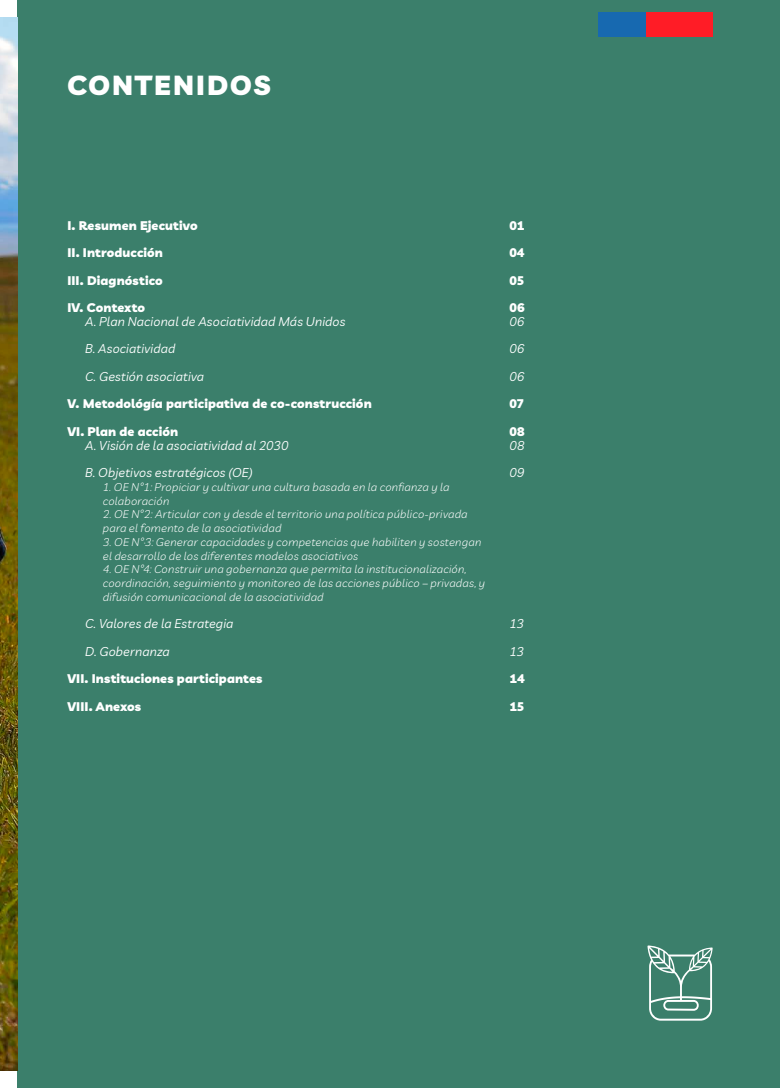
<style>
.page{position:relative;width:780px;height:1088px;background:#fff}
.page>*{position:absolute;margin:0;border:0;box-sizing:border-box;transform-origin:0 0}
.t1{font:900 27.5px "Livvic";letter-spacing:.075em;color:#fff}
.t2{font:italic 12.5px "Livvic";letter-spacing:.01em;color:#fff}
.t3{font:900 12.5px "Livvic";letter-spacing:.01em;color:#fff}
.t4{font:italic 300 11.25px/13.8px "Livvic";letter-spacing:.015em;color:#fff}
</style>
<div class="page">
<div style="left:18px;top:0;width:762px;height:1088px;background:#3b7f6b"></div>
<div style="left:644px;top:12px;width:68px;height:24px;background:#ff1c26"></div>
<div style="left:598px;top:12px;width:47px;height:24px;background:#1769b0"></div>
<img style="left:0;top:18px;width:18px;height:1052px">
<svg style="left:647px;top:945px;width:65px;height:75px"></svg>
<p class="t1" style="left:67px;top:63px;width:205px">CONTENIDOS</p>
<p class="t3" style="left:67px;top:215px;width:132px">I. Resumen Ejecutivo</p>
<p class="t3" style="left:67px;top:242px;width:97px">II. Introducción</p>
<p class="t3" style="left:67px;top:270px;width:97px">III. Diagnóstico</p>
<p class="t3" style="left:67px;top:297px;width:79px">IV. Contexto</p>
<p class="t2" style="left:85px;top:312px;width:262px">A. Plan Nacional de Asociatividad Más Unidos</p>
<p class="t2" style="left:85px;top:340px;width:92px">B. Asociatividad</p>
<p class="t2" style="left:85px;top:367px;width:121px">C. Gestión asociativa</p>
<p class="t3" style="left:67px;top:394px;width:306px">V. Metodológía participativa de co-construcción</p>
<p class="t3" style="left:67px;top:421px;width:112px">VI. Plan de acción</p>
<p class="t2" style="left:85px;top:436px;width:205px">A. Visión de la asociatividad al 2030</p>
<p class="t2" style="left:85px;top:463px;width:169px">B. Objetivos estratégicos (OE)</p>
<p class="t4" style="left:103px;top:479px;width:348px">1. OE Nº1: Propiciar y cultivar una cultura basada en la confianza y la colaboración</p>
<p class="t4" style="left:103px;top:507px;width:366px">2. OE Nº2: Articular con y desde el territorio una política público-privada para el fomento de la asociatividad</p>
<p class="t4" style="left:103px;top:534px;width:380px">3. OE Nº·3: Generar capacidades y competencias que habiliten y sostengan el desarrollo de los diferentes modelos asociativos</p>
<p class="t4" style="left:103px;top:562px;width:384px">4. OE Nº4: Construir una gobernanza que permita la institucionalización, coordinación, seguimiento y monitoreo de las acciones público – privadas, y difusión comunicacional de la asociatividad</p>
<p class="t2" style="left:85px;top:615px;width:150px">C. Valores de la Estrategia</p>
<p class="t2" style="left:85px;top:642px;width:86px">D. Gobernanza</p>
<p class="t3" style="left:67px;top:669px;width:196px">VII. Instituciones participantes</p>
<p class="t3" style="left:67px;top:696px;width:75px">VIII. Anexos</p>
<p class="t3" style="left:509px;top:215px;width:16px">01</p>
<p class="t3" style="left:509px;top:242px;width:17px">04</p>
<p class="t3" style="left:509px;top:270px;width:16px">05</p>
<p class="t3" style="left:509px;top:297px;width:17px">06</p>
<p class="t2" style="left:509px;top:312px;width:17px">06</p>
<p class="t2" style="left:509px;top:340px;width:17px">06</p>
<p class="t2" style="left:509px;top:367px;width:17px">06</p>
<p class="t3" style="left:509px;top:394px;width:16px">07</p>
<p class="t3" style="left:509px;top:421px;width:17px">08</p>
<p class="t2" style="left:509px;top:436px;width:17px">08</p>
<p class="t2" style="left:509px;top:463px;width:17px">09</p>
<p class="t2" style="left:509px;top:615px;width:16px">13</p>
<p class="t2" style="left:509px;top:642px;width:16px">13</p>
<p class="t3" style="left:509px;top:669px;width:17px">14</p>
<p class="t3" style="left:509px;top:696px;width:17px">15</p>
</div>
